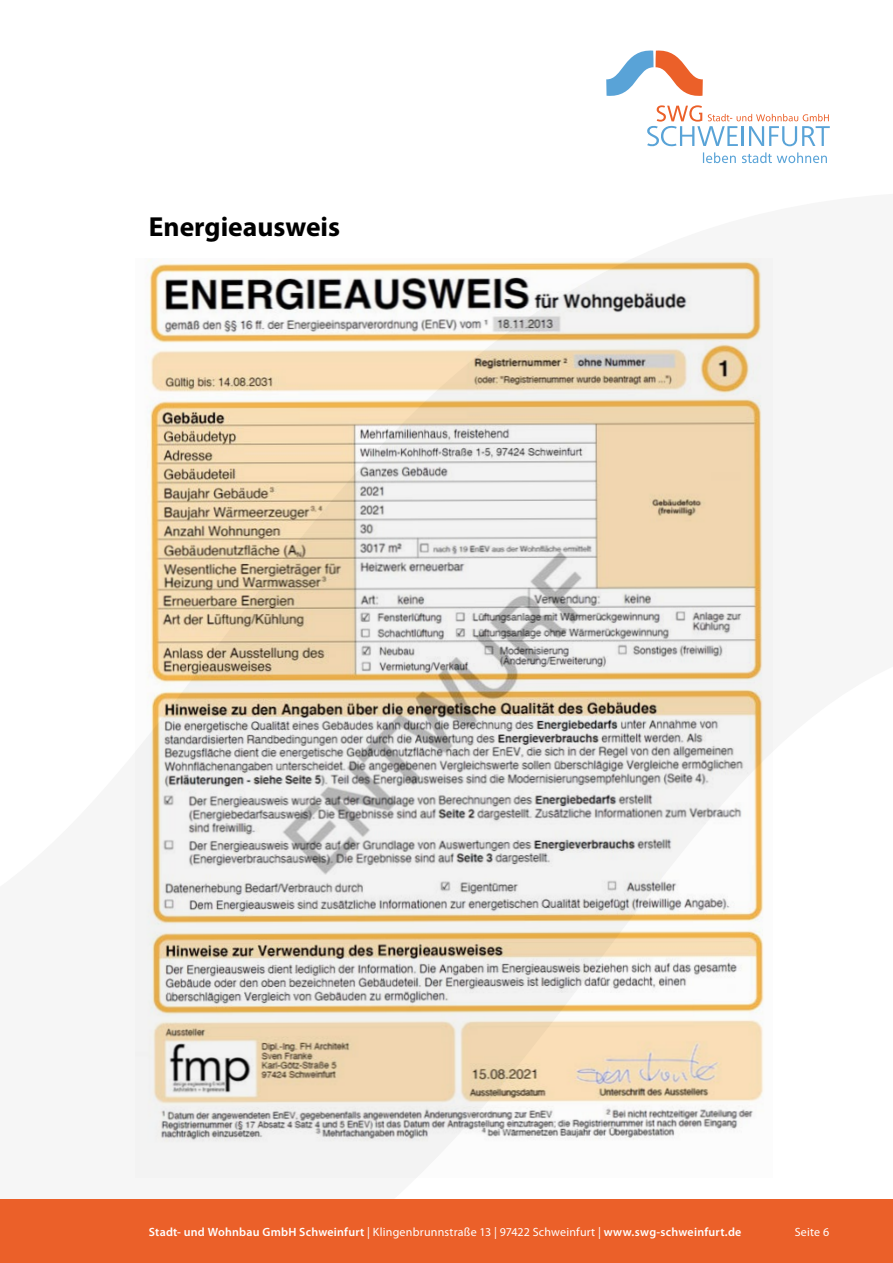
<style>
.page{position:relative;width:893px;height:1263px;background:#fff}
.page>*{position:absolute;margin:0;border:0;box-sizing:border-box;transform-origin:0 0}
.t1{font:700 27.6px "Myriad Pro";color:#000}
.t2{font:600 12px "Myriad Pro";letter-spacing:.02em;color:#fff}
.t3{font:12px "Myriad Pro";letter-spacing:.02em;color:#fff}
.s1{font-weight:400}
</style>
<div class="page">
<div style="left:0;top:1199px;width:893px;height:64px;background:#eb6029"></div>
<img style="left:135px;top:258px;width:638px;height:920px">
<svg style="left:606px;top:50px;width:97px;height:46px"></svg>
<svg style="left:647px;top:105px;width:183px;height:58px"></svg>
<h1 class="t1" style="left:149px;top:209px;width:193px">Energieausweis</h1>
<p class="t2" style="left:149px;top:1224px;width:594px">Stadt- und Wohnbau GmbH Schweinfurt <span class="s1">| Klingenbrunnstraße 13 | 97422 Schweinfurt |</span> www.swg-schweinfurt.de</p>
<p class="t3" style="left:795px;top:1225px;width:36px">Seite 6</p>
</div>
